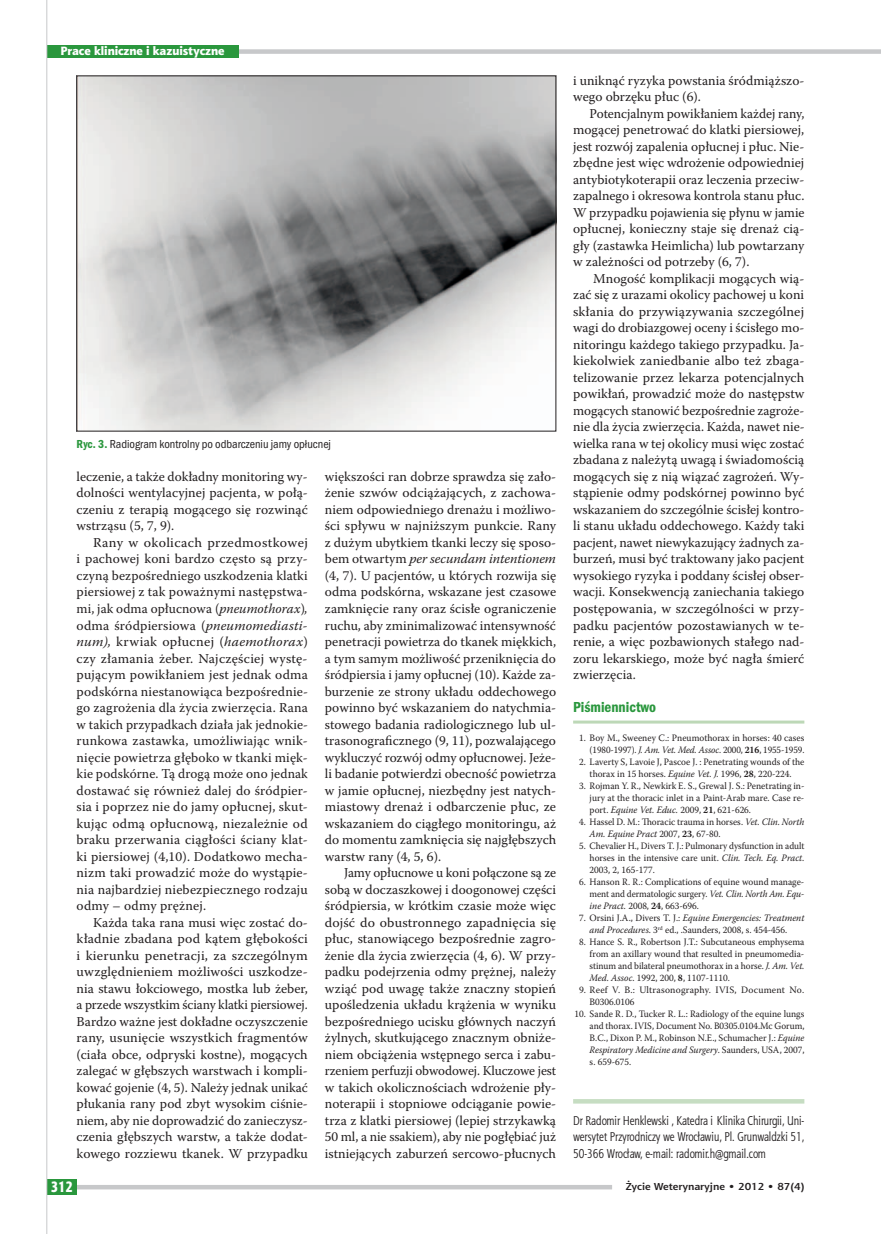
<style>
.page{position:relative;width:881px;height:1234px;background:#fff}
.page>*{position:absolute;margin:0;border:0;box-sizing:border-box;transform-origin:0 0}
.t1{font:15px "Franklin Got Itc TOT Dem Con";color:#2a973d}
.t2{font:15px "Aerton Cnd EFN Black";color:#fff}
.t3{font:13.5px/16.5px "Warnock Pro";color:#231f20;text-align:justify}
.t4{font:12.75px/16.5px "Aerton Cnd EFN";color:#231f20;text-align:justify}
.t5{font:12px "Franklin Got Itc TOT Boo Con";color:#231f20}
.t6{font:12px "Aerton EFN Black";color:#fff}
.t7{font:700 10.2px "Aerton EFN";color:#231f20;scale:1.11 1}
.t8{font:9.75px/12px "Warnock Pro";color:#231f20;text-align:justify;scale:.95 1}
.t9{font:9.75px/12px "Warnock Pro";color:#231f20;scale:.94 1}
.t10{font:9.75px/12px "Warnock Pro";letter-spacing:.02em;color:#231f20}
.s1{font-family:"Franklin Got Itc TOT Dem Con";color:#2a973d}
.s2{font-style:italic}
.s3{font-weight:700}
</style>
<div class="page">
<hr style="left:573px;top:720px;width:231px;height:3px;background:#bdd8b7">
<div style="left:573px;top:1098px;width:231px;height:5px;background:#c6ddc2"></div>
<img style="left:79px;top:78px;width:475px;height:351px">
<div style="left:47px;top:49px;width:833px;height:5px;background:#c7c8ca"></div>
<div style="left:47px;top:45px;width:191px;height:13px;background:#2a973d"></div>
<div style="left:47px;top:1184px;width:565px;height:5px;background:#c7c8ca"></div>
<div style="left:47px;top:1178px;width:30px;height:15px;background:#2a973d"></div>
<hr style="left:46px;top:0;width:1px;height:1233px;background:#c7c8ca">
<p class="t6" style="left:60px;top:43px;width:166px">Prace kliniczne i kazuistyczne</p>
<p class="t5" style="left:77px;top:437px;width:256px"><span class="s1">Ryc. 3.</span> Radiogram kontrolny po odbarczeniu jamy opłucnej</p>
<p class="t3" style="left:77px;top:468px;width:233px">leczenie, a także dokładny monitoring wy&shy;dolności wentylacyjnej pacjenta, w połą&shy;czeniu z terapią mogącego się rozwinąć wstrząsu (5, 7, 9).</p>
<p class="t3" style="left:77px;top:534px;width:233px;text-indent:16px">Rany w okolicach przedmostkowej i pachowej koni bardzo często są przy&shy;czyną bezpośredniego uszkodzenia klatki piersiowej z tak poważnymi następstwa&shy;mi, jak odma opłucnowa (<span class="s2">pneumothorax</span>)<span class="s2">, </span>odma śródpiersiowa (<span class="s2">pneumomediasti&shy;num),</span> krwiak opłucnej (<span class="s2">haemothorax</span>) czy złamania żeber. Najczęściej wystę&shy;pującym powikłaniem jest jednak odma podskórna niestanowiąca bezpośrednie&shy;go zagrożenia dla życia zwierzęcia. Rana w takich przypadkach działa jak jednokie&shy;runkowa zastawka, umożliwiając wnik&shy;nięcie powietrza głęboko w tkanki mięk&shy;kie podskórne. Tą drogą może ono jednak dostawać się również dalej do śródpier&shy;sia i poprzez nie do jamy opłucnej, skut&shy;kując odmą opłucnową, niezależnie od braku przerwania ciągłości ściany klat&shy;ki piersiowej (4,10). Dodatkowo mecha&shy;nizm taki prowadzić może do wystąpie&shy;nia najbardziej niebezpiecznego rodzaju odmy – odmy prężnej.</p>
<p class="t3" style="left:77px;top:913px;width:233px;text-indent:16px">Każda taka rana musi więc zostać do&shy;kładnie zbadana pod kątem głębokości i kierunku penetracji, za szczególnym uwzględnieniem możliwości uszkodze&shy;nia stawu łokciowego, mostka lub żeber, a przede wszystkim ściany klatki piersiowej.<br>Bardzo ważne jest dokładne oczyszczenie rany, usunięcie wszystkich fragmentów (ciała obce, odpryski kostne), mogących zalegać w głębszych warstwach i kompli&shy;kować gojenie (4, 5). Należy jednak unikać płukania rany pod zbyt wysokim ciśnie&shy;niem, aby nie doprowadzić do zanieczysz&shy;czenia głębszych warstw, a także dodat&shy;kowego rozziewu tkanek. W przypadku</p>
<p class="t3" style="left:325px;top:468px;width:233px">większości ran dobrze sprawdza się zało&shy;żenie szwów odciążających, z zachowa&shy;niem odpowiedniego drenażu i możliwo&shy;ści spływu w najniższym punkcie. Rany z dużym ubytkiem tkanki leczy się sposo&shy;bem otwartym <span class="s2">per secundam intentionem </span>(4, 7). U pacjentów, u których rozwija się odma podskórna, wskazane jest czasowe zamknięcie rany oraz ścisłe ograniczenie ruchu, aby zminimalizować intensywność penetracji powietrza do tkanek miękkich, a tym samym możliwość przeniknięcia do śródpiersia i jamy opłucnej (10). Każde za&shy;burzenie ze strony układu oddechowego powinno być wskazaniem do natychmia&shy;stowego badania radiologicznego lub ul&shy;trasonograficznego (9, 11), pozwalającego wykluczyć rozwój odmy opłucnowej. Jeże&shy;li badanie potwierdzi obecność powietrza w jamie opłucnej, niezbędny jest natych&shy;miastowy drenaż i odbarczenie płuc, ze wskazaniem do ciągłego monitoringu, aż do momentu zamknięcia się najgłębszych warstw rany (4, 5, 6).</p>
<p class="t3" style="left:325px;top:864px;width:233px;text-indent:19px">Jamy opłucnowe u koni połączone są ze sobą w doczaszkowej i doogonowej części śródpiersia, w krótkim czasie może więc dojść do obustronnego zapadnięcia się płuc, stanowiącego bezpośrednie zagro&shy;żenie dla życia zwierzęcia (4, 6). W przy&shy;padku podejrzenia odmy prężnej, należy wziąć pod uwagę także znaczny stopień upośledzenia układu krążenia w wyniku bezpośredniego ucisku głównych naczyń żylnych, skutkującego znacznym obniże&shy;niem obciążenia wstępnego serca i zabu&shy;rzeniem perfuzji obwodowej. Kluczowe jest w takich okolicznościach wdrożenie pły&shy;noterapii i stopniowe odciąganie powie&shy;trza z klatki piersiowej (lepiej strzykawką 50 ml, a nie ssakiem), aby nie pogłębiać już istniejących zaburzeń sercowo-płucnych</p>
<p class="t3" style="left:573px;top:72px;width:233px">i uniknąć ryzyka powstania śródmiąższo&shy;wego obrzęku płuc (6).</p>
<p class="t3" style="left:573px;top:105px;width:233px;text-indent:16px">Potencjalnym powikłaniem każdej rany, mogącej penetrować do klatki piersiowej, jest rozwój zapalenia opłucnej i płuc. Nie&shy;zbędne jest więc wdrożenie odpowiedniej antybiotykoterapii oraz leczenia przeciw&shy;zapalnego i okresowa kontrola stanu płuc.<br>W przypadku pojawienia się płynu w jamie opłucnej, konieczny staje się drenaż cią&shy;gły (zastawka Heimlicha) lub powtarzany w zależności od potrzeby (6, 7).</p>
<p class="t3" style="left:573px;top:270px;width:233px;text-indent:20px">Mnogość komplikacji mogących wią&shy;zać się z urazami okolicy pachowej u koni skłania do przywiązywania szczególnej wagi do drobiazgowej oceny i ścisłego mo&shy;nitoringu każdego takiego przypadku. Ja&shy;kiekolwiek zaniedbanie albo też zbaga&shy;telizowanie przez lekarza potencjalnych powikłań, prowadzić może do następstw mogących stanowić bezpośrednie zagroże&shy;nie dla życia zwierzęcia. Każda, nawet nie&shy;wielka rana w tej okolicy musi więc zostać zbadana z należytą uwagą i świadomością mogących się z nią wiązać zagrożeń. Wy&shy;stąpienie odmy podskórnej powinno być wskazaniem do szczególnie ścisłej kontro&shy;li stanu układu oddechowego. Każdy taki pacjent, nawet niewykazujący żadnych za&shy;burzeń, musi być traktowany jako pacjent wysokiego ryzyka i poddany ścisłej obser&shy;wacji. Konsekwencją zaniechania takiego postępowania, w szczególności w przy&shy;padku pacjentów pozostawianych w te&shy;renie, a więc pozbawionych stałego nad&shy;zoru lekarskiego, może być nagła śmierć zwierzęcia.</p>
<p class="t1" style="left:573px;top:698px;width:85px">Piśmiennictwo</p>
<p class="t8" style="left:579px;top:731px;width:238px;text-align:right">1. Boy M., Sweeney C.: Pneumothorax in horses: 40 cases (1980-1997). <span class="s2">J. Am. Vet. Med. Assoc</span>. 2000, <span class="s3">216</span>, 1955-1959.</p>
<p class="t8" style="left:579px;top:755px;width:238px;text-align:center">2. Laverty S, Lavoie J, Pascoe J. : Penetrating wounds of the thorax in 15 horses. <span class="s2">Equine Vet. J.</span> 1996, <span class="s3">28</span>, 220-224.</p>
<p class="t8" style="left:589px;top:779px;width:227px;text-indent:-11px">3. Rojman Y. R., Newkirk E. S., Grewal J. S.: Penetrating in&shy;jury at the thoracic inlet in a Paint-Arab mare. Case re&shy;port. <span class="s2">Equine Vet. Educ.</span> 2009, <span class="s3">21</span>, 621-626.</p>
<p class="t9" style="left:589px;top:815px;width:230px;text-indent:-11px">4. Hassel D. M.: Thoracic trauma in horses. <span class="s2">Vet. Clin. North<br>Am. Equine Pract</span> 2007, <span class="s3">23</span>, 67-80.</p>
<p class="t9" style="left:589px;top:839px;width:230px;text-align:justify;text-indent:-11px">5. Chevalier H., Divers T. J.: Pulmonary dysfunction in adult horses in the intensive care unit. <span class="s2">Clin. Tech. Eq. Pract</span>.<br>2003, 2, 165-177.</p>
<p class="t8" style="left:589px;top:875px;width:227px;text-indent:-11px">6. Hanson R. R.: Complications of equine wound manage&shy;ment and dermatologic surgery. <span class="s2">Vet. Clin. North Am. Equ&shy;ine Pract.</span> 2008, <span class="s3">24</span>, 663-696.</p>
<p class="t8" style="left:589px;top:911px;width:227px;text-indent:-11px">7. Orsini J.A., Divers T. J.: <span class="s2">Equine Emergencies: Treatment and Procedures</span>. 3<sup>rd</sup> ed., .Saunders, 2008, s. 454-456.</p>
<p class="t8" style="left:589px;top:935px;width:227px;text-indent:-11px">8. Hance S. R., Robertson J.T.: Subcutaneous emphysema from an axillary wound that resulted in pneumomedia&shy;stinum and bilateral pneumothorax in a horse. <span class="s2">J. Am. Vet.<br>Med. Assoc</span>. 1992, 200, <span class="s3">8</span>, 1107-1110.</p>
<p class="t10" style="left:589px;top:983px;width:216px;text-indent:-11px">9. Reef V. B.: Ultrasonography. IVIS, Document No.<br>B0306.0106</p>
<p class="t8" style="left:589px;top:1007px;width:227px;text-indent:-15px">10. Sande R. D., Tucker R. L.: Radiology of the equine lungs and thorax. IVIS, Document No. B0305.0104.Mc Gorum, B.C., Dixon P. M., Robinson N.E., Schumacher J.: <span class="s2">Equine Respiratory Medicine and Surgery</span>. Saunders, USA, 2007, s. 659-675.</p>
<p class="t4" style="left:573px;top:1111px;width:233px">Dr Radomir Henklewski , Katedra i Klinika Chirurgii, Uni&shy;wersytet Przyrodniczy we Wrocławiu, Pl. Grunwaldzki 51, 50-366 Wrocław, e-mail: radomir.h@gmail.com</p>
<p class="t2" style="left:51px;top:1177px;width:23px">312</p>
<p class="t7" style="left:625px;top:1180px;width:162px">Życie Weterynaryjne • 2012 • 87(4)</p>
</div>
